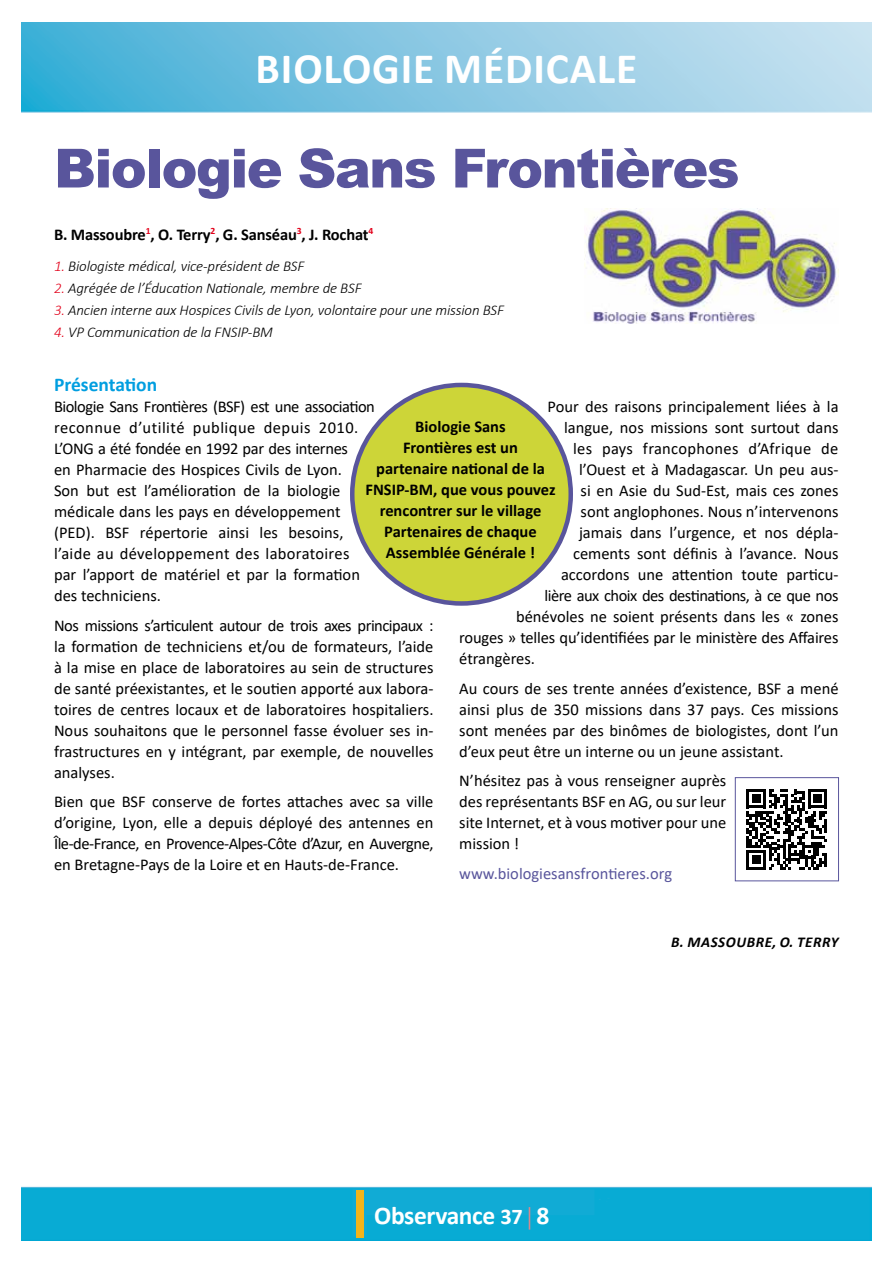
<style>
.page{position:relative;width:893px;height:1263px;background:#fff}
.page>*{position:absolute;margin:0;border:0;box-sizing:border-box;transform-origin:0 0}
.t1{font:900 54px "Arial";letter-spacing:-.03em;color:#59559c}
.t2{font:700 43.5px "Calibri";letter-spacing:.02em;color:#fff}
.t3{font:700 25.5px "Calibri";letter-spacing:-.015em;color:#fff}
.t4{font:700 19.5px "Calibri";color:#009ee0}
.t5{font:16.5px/21px "Calibri";color:#000;text-align:justify}
.t6{font:700 16.5px/21px "Calibri";color:#000;text-align:center}
.t7{font:16.5px "Calibri";letter-spacing:-.03em;color:#000}
.t8{font:16.5px "Calibri";letter-spacing:.02em;color:#000}
.t9{font:16.5px "Calibri";color:#59559c}
.t10{font:italic 300 15px "Calibri";letter-spacing:-.01em;color:#000}
.t11{font:italic 700 15px "Calibri";letter-spacing:.04em;color:#000}
.s1{color:#e2001a}
.s2{font-size:22.5px}
.s3{font-family:"Helvetica LT Std";font-weight:300;font-size:22.5px;color:#ee8584}
</style>
<div class="page">
<img style="left:21px;top:22px;width:851px;height:1219px">
<div style="left:356px;top:1190px;width:8px;height:47px;background:#f4b41a"></div>
<img style="left:584px;top:208px;width:255px;height:116px">
<div style="left:352px;top:385px;width:219px;height:218px;background:#cdd538;border-radius:50%"></div>
<div style="left:735px;top:778px;width:103px;height:103px;background:#fff"></div>
<svg style="left:746px;top:789px;width:81px;height:81px"></svg>
<div style="left:735px;top:777px;width:104px;height:104px;border:1px solid #59559c"></div>
<h2 class="t2" style="left:256px;top:37px;width:383px">BIOLOGIE MÉDICALE</h2>
<h1 class="t1" style="left:54px;top:129px;width:687px">Biologie Sans Frontières</h1>
<p class="t6" style="left:54px;top:224px;width:321px">B. Massoubre<sup>1</sup>, O. Terry<sup>2</sup>, G. Sanséau<sup>3</sup>, J. Rochat<sup>4</sup></p>
<p class="t10" style="left:54px;top:256px;width:252px"><span class="s1">1.</span> Biologiste médical, vice-président de BSF</p>
<p class="t10" style="left:54px;top:279px;width:309px"><span class="s1">2.</span> Agrégée de l’Éducation Nationale, membre de BSF</p>
<p class="t10" style="left:54px;top:301px;width:452px"><span class="s1">3.</span> Ancien interne aux Hospices Civils de Lyon, volontaire pour une mission BSF</p>
<p class="t10" style="left:54px;top:323px;width:220px"><span class="s1">4.</span> VP Communication de la FNSIP-BM</p>
<p class="t4" style="left:54px;top:371px;width:105px">Présentation</p>
<p class="t5" style="left:54px;top:396px;width:322px;text-align:left">Biologie Sans Frontières (BSF) est une association reconnue d’utilité publique depuis 2010.<br>L’ONG a été fondée en 1992 par des internes<br>en Pharmacie des Hospices Civils de Lyon.<br>Son but est l’amélioration de la biologie médicale dans les pays en développement (PED). BSF répertorie ainsi les besoins, l’aide au développement des laboratoires par l’apport de matériel et par la formation des techniciens.</p>
<p class="t5" style="left:54px;top:614px;width:381px">Nos missions s’articulent autour de trois axes principaux : la formation de techniciens et/ou de formateurs, l’aide à la mise en place de laboratoires au sein de structures de santé préexistantes, et le soutien apporté aux labora&shy;toires de centres locaux et de laboratoires hospitaliers.<br>Nous souhaitons que le personnel fasse évoluer ses in&shy;frastructures en y intégrant, par exemple, de nouvelles analyses.</p>
<p class="t5" style="left:54px;top:791px;width:381px">Bien que BSF conserve de fortes attaches avec sa ville d’origine, Lyon, elle a depuis déployé des antennes en Île-de-France, en Provence-Alpes-Côte d’Azur, en Auvergne, en Bretagne-Pays de la Loire et en Hauts-de-France.</p>
<p class="t5" style="left:547px;top:396px;width:292px">Pour des raisons principalement liées à la</p>
<p class="t5" style="left:564px;top:417px;width:276px">langue, nos missions sont surtout dans</p>
<p class="t8" style="left:573px;top:437px;width:267px">les pays francophones d’Afrique de</p>
<p class="t5" style="left:579px;top:459px;width:261px">l’Ouest et à Madagascar. Un peu aus-</p>
<p class="t5" style="left:580px;top:480px;width:259px">si en Asie du Sud-Est, mais ces zones</p>
<p class="t5" style="left:580px;top:501px;width:259px">sont anglophones. Nous n’intervenons</p>
<p class="t5" style="left:579px;top:522px;width:261px">jamais dans l’urgence, et nos dépla-</p>
<p class="t5" style="left:573px;top:543px;width:267px">cements sont définis à l’avance. Nous</p>
<p class="t5" style="left:561px;top:564px;width:279px">accordons une attention toute particu-</p>
<p class="t7" style="left:544px;top:584px;width:295px">lière aux choix des destinations, à ce que nos</p>
<p class="t5" style="left:516px;top:606px;width:324px">bénévoles ne soient présents dans les « zones</p>
<p class="t5" style="left:459px;top:627px;width:381px">rouges » telles qu’identifiées par le ministère des Affaires</p>
<p class="t5" style="left:459px;top:648px;width:77px">étrangères.</p>
<p class="t5" style="left:459px;top:677px;width:381px">Au cours de ses trente années d’existence, BSF a mené ainsi plus de 350 missions dans 37 pays. Ces missions sont menées par des binômes de biologistes, dont l’un d’eux peut être un interne ou un jeune assistant.</p>
<p class="t5" style="left:459px;top:770px;width:269px">N’hésitez pas à vous renseigner auprès des représentants BSF en AG, ou sur leur site Internet, et à vous motiver pour une mission !</p>
<p class="t9" style="left:459px;top:862px;width:214px">www.biologiesansfrontieres.org</p>
<p class="t6" style="left:365px;top:416px;width:192px">Biologie Sans<br>Frontières est un partenaire national de la<br>FNSIP-BM, que vous pouvez rencontrer sur le village<br>Partenaires de chaque<br>Assemblée Générale !</p>
<h3 class="t3" style="left:374px;top:1197px;width:177px">Observance <span class="s2">37</span> <span class="s3">|</span> 8</h3>
<p class="t11" style="left:671px;top:932px;width:169px">B. MASSOUBRE, O. TERRY</p>
</div>
